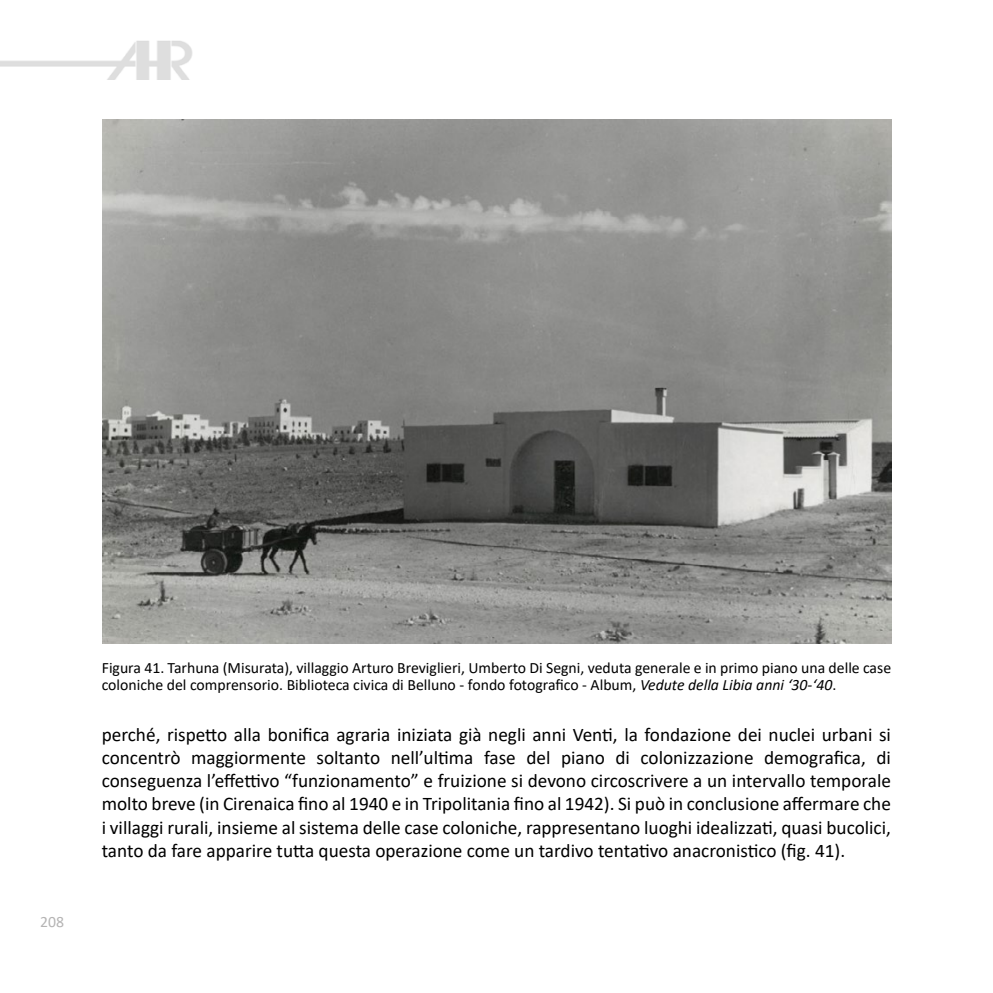
<style>
.page{position:relative;width:993px;height:993px;background:#fff}
.page>*{position:absolute;margin:0;border:0;box-sizing:border-box;transform-origin:0 0}
.t1{font:19.25px/23.1px "Calibri";color:#000;text-align:justify}
.t2{font:15.75px/17.2px "Calibri";color:#000}
.t3{font:15.75px "Calibri";color:#b5b4b4}
.s1{font-style:italic}
</style>
<div class="page">
<img style="left:0;top:40px;width:193px;height:39px">
<img style="left:102px;top:119px;width:788px;height:524px">
<p class="t3" style="left:40px;top:910px;width:25px">208</p>
<p class="t2" style="left:102px;top:659px;width:790px">Figura 41. Tarhuna (Misurata), villaggio Arturo Breviglieri, Umberto Di Segni, veduta generale e in primo piano una delle case coloniche del comprensorio. Biblioteca civica di Belluno - fondo fotografico - Album, <span class="s1">Vedute della Libia anni ‘30-‘40</span>.</p>
<p class="t1" style="left:102px;top:722px;width:790px">perché, rispetto alla bonifica agraria iniziata già negli anni Venti, la fondazione dei nuclei urbani si concentrò maggiormente soltanto nell’ultima fase del piano di colonizzazione demografica, di conseguenza l’effettivo “funzionamento” e fruizione si devono circoscrivere a un intervallo temporale molto breve (in Cirenaica fino al 1940 e in Tripolitania fino al 1942). Si può in conclusione affermare che i villaggi rurali, insieme al sistema delle case coloniche, rappresentano luoghi idealizzati, quasi bucolici, tanto da fare apparire tutta questa operazione come un tardivo tentativo anacronistico (fig. 41).</p>
</div>
